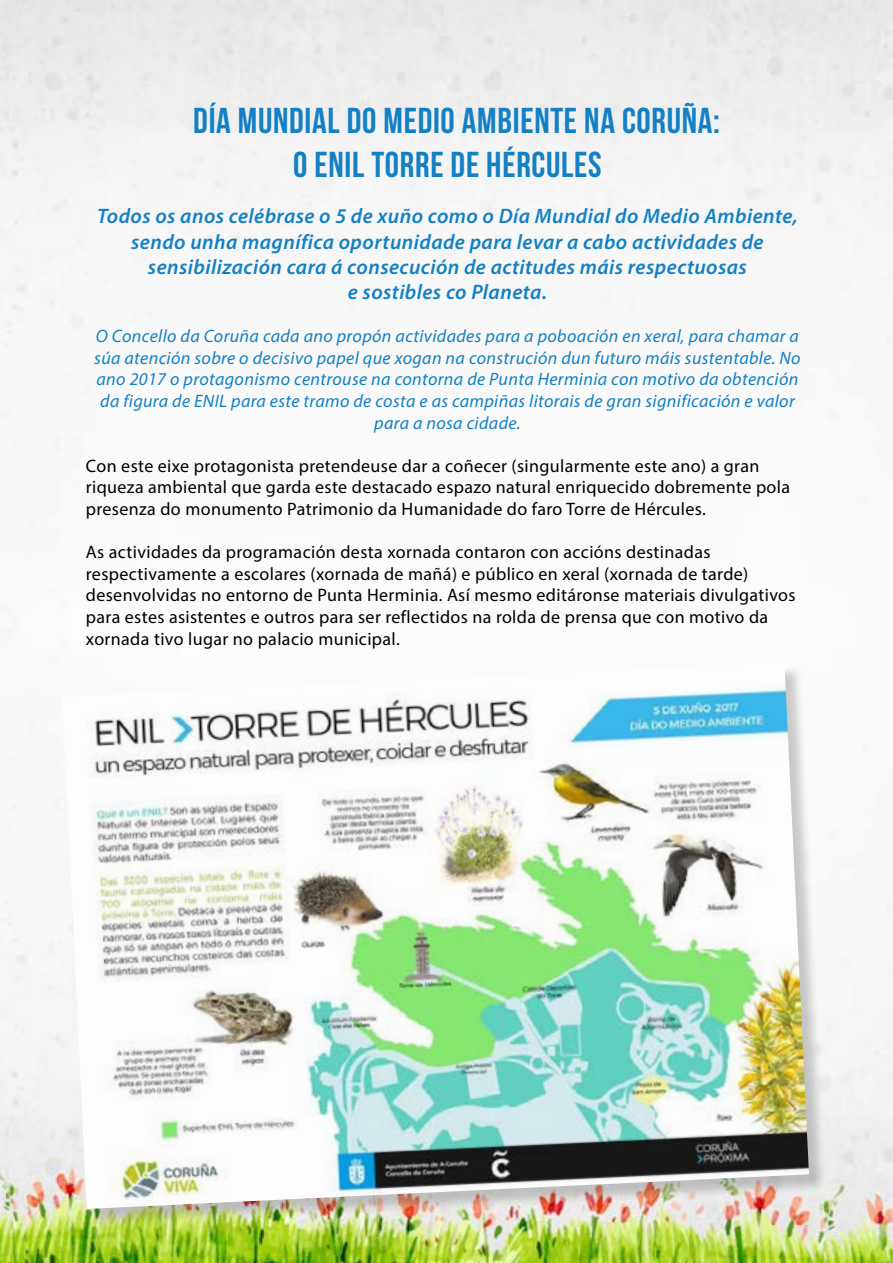
<style>
.page{position:relative;width:893px;height:1263px;background:#fff}
.page>*{position:absolute;margin:0;border:0;box-sizing:border-box;transform-origin:0 0}
.t1{font:36px/43.2px "Bebas Neue";letter-spacing:.02em;color:#1480c4;text-align:center}
.t2{font:italic 600 21px/25.2px "Myriad Pro";letter-spacing:.02em;color:#1480c4;text-align:center}
.t3{font:18px/21.6px "Myriad Pro";letter-spacing:.02em;color:#000}
.t4{font:italic 18px/21.6px "Myriad Pro";letter-spacing:.02em;color:#1480c4;text-align:center}
</style>
<div class="page">
<img style="left:0;top:0;width:893px;height:1263px">
<div style="left:65px;top:664px;width:762px;height:563px;background:#000;opacity:.2"></div>
<img style="left:62px;top:662px;width:747px;height:547px">
<h1 class="t1" style="left:193px;top:99px;width:528px">DÍA MUNDIAL DO MEDIO AMBIENTE NA CORUÑA: o ENIL TORRE DE HÉRCULES</h1>
<p class="t2" style="left:97px;top:203px;width:702px">Todos os anos celébrase o 5 de xuño como o Día Mundial do Medio Ambiente, sendo unha magnífica oportunidade para levar a cabo actividades de sensibilización cara á consecución de actitudes máis respectuosas<br>e sostibles co Planeta.</p>
<p class="t4" style="left:94px;top:325px;width:708px">O Concello da Coruña cada ano propón actividades para a poboación en xeral, para chamar a súa atención sobre o decisivo papel que xogan na construción dun futuro máis sustentable. No ano 2017 o protagonismo centrouse na contorna de Punta Herminia con motivo da obtención da figura de ENIL para este tramo de costa e as campiñas litorais de gran significación e valor para a nosa cidade.</p>
<p class="t3" style="left:86px;top:455px;width:706px">Con este eixe protagonista pretendeuse dar a coñecer (singularmente este ano) a gran riqueza ambiental que garda este destacado espazo natural enriquecido dobremente pola presenza do monumento Patrimonio da Humanidade do faro Torre de Hércules.</p>
<p class="t3" style="left:86px;top:541px;width:711px">As actividades da programación desta xornada contaron con accións destinadas respectivamente a escolares (xornada de mañá) e público en xeral (xornada de tarde) desenvolvidas no entorno de Punta Herminia. Así mesmo editáronse materiais divulgativos para estes asistentes e outros para ser reflectidos na rolda de prensa que con motivo da xornada tivo lugar no palacio municipal.</p>
</div>
